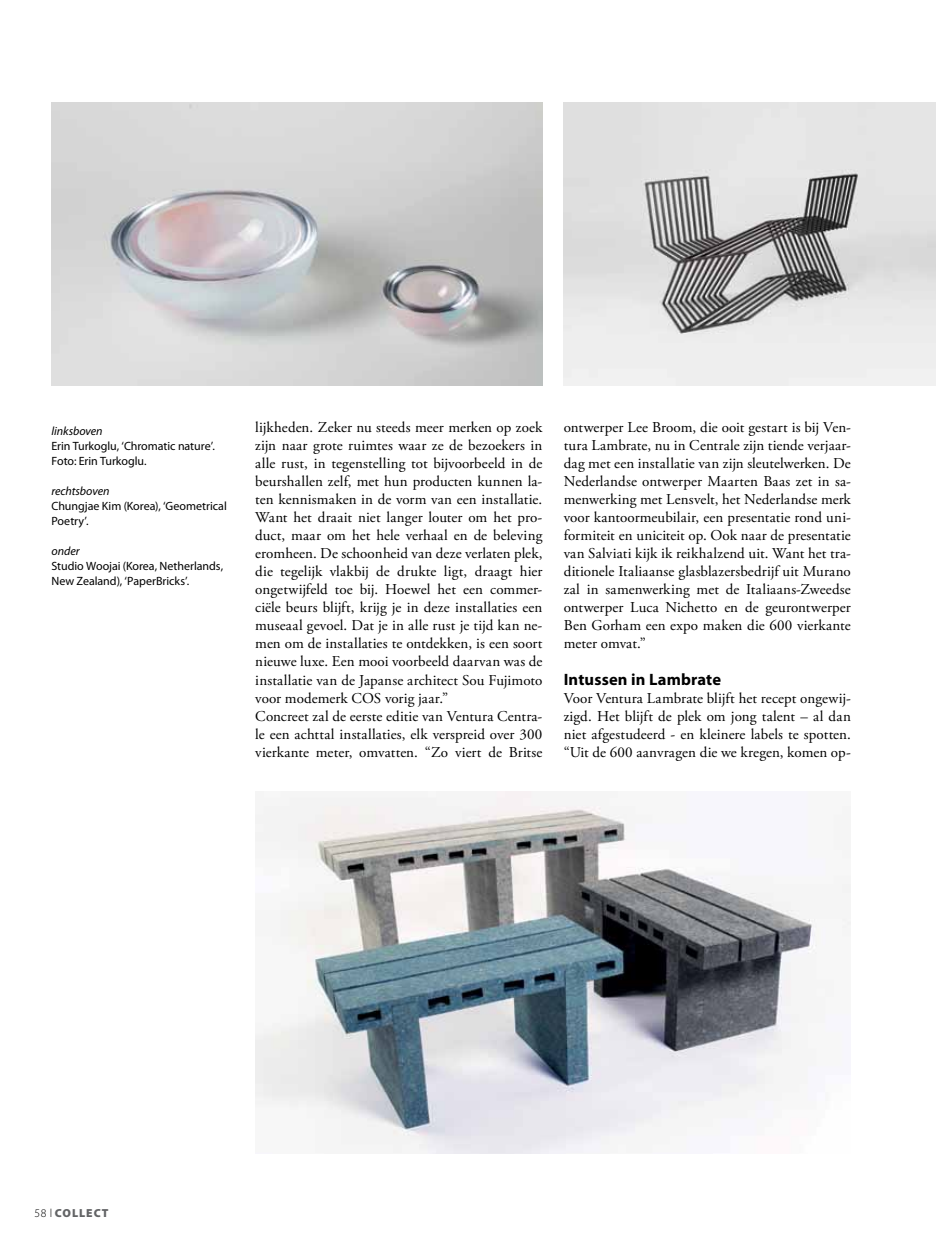
<style>
.page{position:relative;width:936px;height:1251px;background:#fff}
.page>*{position:absolute;margin:0;border:0;box-sizing:border-box;transform-origin:0 0}
.t1{font:700 16.5px "Myriad Pro";letter-spacing:.01em;color:#000}
.t2{font:15px/18px "Adobe Garamond Pro";letter-spacing:.005em;color:#000;text-align:justify}
.t3{font:12px/15px "Myriad Pro";letter-spacing:-.005em;color:#000}
.t4{font:italic 12px "Myriad Pro";letter-spacing:-.005em;color:#000}
.t5{font:900 11.7px "Myriad Pro";letter-spacing:.08em;color:#636466}
.s1{font-weight:300;color:#000}
</style>
<div class="page">
<img style="left:51px;top:102px;width:491px;height:283px">
<img style="left:255px;top:791px;width:595px;height:361px">
<img style="left:563px;top:102px;width:372px;height:283px">
<p class="t4" style="left:51px;top:424px;width:53px">linksboven</p>
<p class="t3" style="left:51px;top:439px;width:165px">Erin Turkoglu, ‘Chromatic nature’.<br>Foto: Erin Turkoglu.</p>
<p class="t4" style="left:51px;top:484px;width:59px">rechtsboven</p>
<p class="t3" style="left:51px;top:499px;width:177px">Chungjae Kim (Korea), ‘Geometrical<br>Poetry’.</p>
<p class="t4" style="left:51px;top:544px;width:30px">onder</p>
<p class="t3" style="left:51px;top:559px;width:173px">Studio Woojai (Korea, Netherlands,<br>New Zealand), ‘PaperBricks’.</p>
<p class="t2" style="left:255px;top:419px;width:289px;text-align:left">lijkheden. Zeker nu steeds meer merken op zoek zijn naar grote ruimtes waar ze de bezoekers in alle rust, in tegenstelling tot bijvoorbeeld in de beurshallen zelf, met hun producten kunnen la&shy;ten kennismaken in de vorm van een installatie.<br>Want het draait niet langer louter om het pro&shy;duct, maar om het hele verhaal en de beleving eromheen. De schoonheid van deze verlaten plek, die tegelijk vlakbij de drukte ligt, draagt hier ongetwijfeld toe bij. Hoewel het een commer&shy;ciële beurs blijft, krijg je in deze installaties een museaal gevoel. Dat je in alle rust je tijd kan ne&shy;men om de installaties te ontdekken, is een soort nieuwe luxe. Een mooi voorbeeld daarvan was de installatie van de Japanse architect Sou Fujimoto voor modemerk COS vorig jaar.”<br>Concreet zal de eerste editie van Ventura Centra&shy;le een achttal installaties, elk verspreid over 300 vierkante meter, omvatten. “Zo viert de Britse</p>
<p class="t2" style="left:563px;top:419px;width:289px">ontwerper Lee Broom, die ooit gestart is bij Ven&shy;tura Lambrate, nu in Centrale zijn tiende verjaar&shy;dag met een installatie van zijn sleutelwerken. De Nederlandse ontwerper Maarten Baas zet in sa&shy;menwerking met Lensvelt, het Nederlandse merk voor kantoormeubilair, een presentatie rond uni&shy;formiteit en uniciteit op. Ook naar de presentatie van Salviati kijk ik reikhalzend uit. Want het tra&shy;ditionele Italiaanse glasblazersbedrijf uit Murano zal in samenwerking met de Italiaans-Zweedse ontwerper Luca Nichetto en de geurontwerper Ben Gorham een expo maken die 600 vierkante meter omvat.”</p>
<p class="t1" style="left:563px;top:669px;width:159px">Intussen in Lambrate</p>
<p class="t2" style="left:563px;top:689px;width:289px">Voor Ventura Lambrate blijft het recept ongewij&shy;zigd. Het blijft de plek om jong talent – al dan niet afgestudeerd - en kleinere labels te spotten. “Uit de 600 aanvragen die we kregen, komen op-</p>
<p class="t5" style="left:34px;top:1205px;width:75px"><span class="s1">58 l</span> COLLECT</p>
</div>
